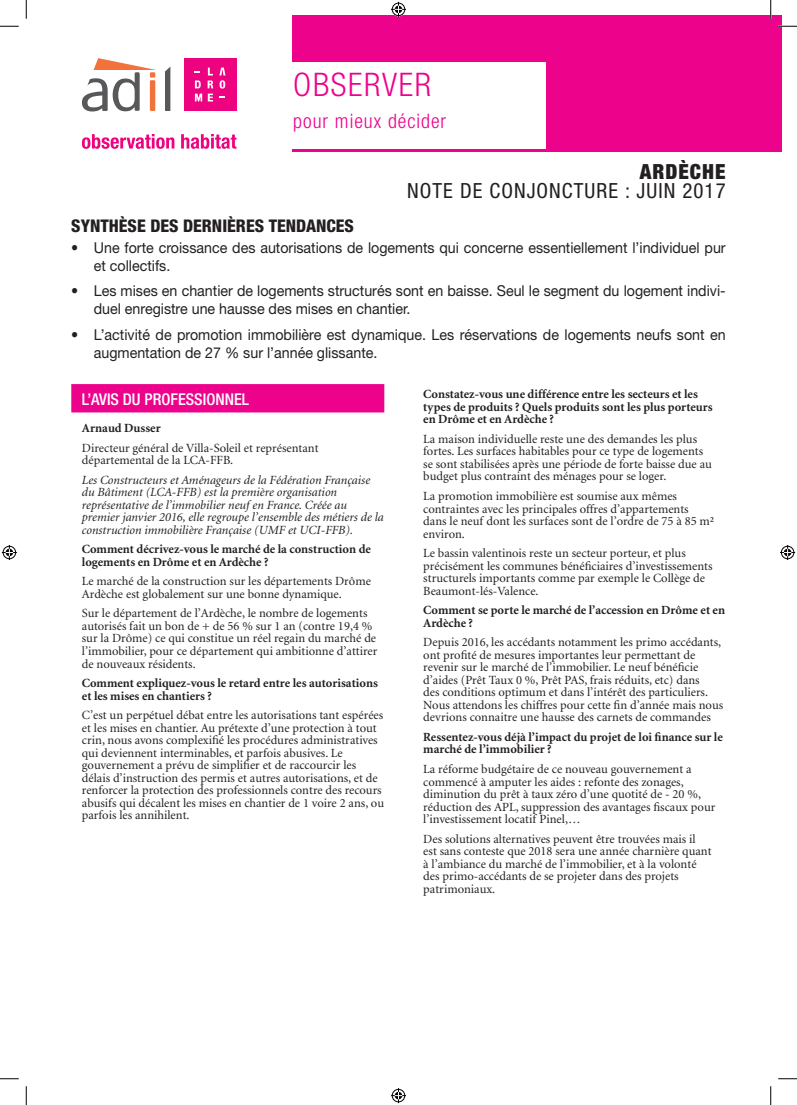
<style>
.page{position:relative;width:797px;height:1105px;background:#fff}
.page>*{position:absolute;margin:0;border:0;box-sizing:border-box;transform-origin:0 0}
.t1{font:300 condensed 32.5px "Helvetica Neue LT";letter-spacing:.05em;color:#ed028c}
.t2{font:condensed 20.88px "Helvetica Neue LT";letter-spacing:.05em;color:#231f20}
.t3{font:900 condensed 20.88px "Helvetica Neue LT";letter-spacing:.05em;color:#231f20}
.t4{font:300 condensed 20px "Helvetica Neue LT";letter-spacing:.05em;color:#ed028c}
.Heading_1{font:800 condensed 17.5px "Helvetica Neue LT";color:#231f20}
.Heading_2{font:500 condensed 16.25px "Helvetica Neue LT";color:#fff}
.t5{font:15px/18px "Helvetica Neue LT";color:#231f20;scale:.95 1}
.t6{font:12.5px/12.5px "Minion LT";color:#231f20}
.Heading_4{font:700 12.5px/12.5px "Minion LT";color:#231f20}
.Italique{font:italic 12.5px/12.5px "Minion LT";color:#231f20}
</style>
<div class="page">
<div style="left:71px;top:384px;width:313px;height:28px;background:#ed028c"></div>
<div style="left:292px;top:16px;width:489px;height:136px;background:#ed028c"></div>
<div style="left:290px;top:62px;width:255px;height:87px;background:#fff"></div>
<svg style="left:82px;top:58px;width:74px;height:53px"></svg>
<svg style="left:165px;top:67px;width:5px;height:44px"></svg>
<div style="left:184px;top:58px;width:52px;height:53px;background:#ed0280"></div>
<svg style="left:208px;top:81px;width:5px;height:7px"></svg>
<svg style="left:208px;top:94px;width:5px;height:7px"></svg>
<svg style="left:208px;top:68px;width:5px;height:7px"></svg>
<svg style="left:219px;top:68px;width:6px;height:21px"></svg>
<svg style="left:195px;top:81px;width:6px;height:7px"></svg>
<svg style="left:195px;top:94px;width:7px;height:7px"></svg>
<svg style="left:82px;top:134px;width:92px;height:15px"></svg>
<svg style="left:181px;top:134px;width:55px;height:15px"></svg>
<svg style="left:0;top:25px;width:19px;height:2px"></svg>
<svg style="left:778px;top:25px;width:19px;height:2px"></svg>
<svg style="left:0;top:1078px;width:19px;height:1px"></svg>
<svg style="left:778px;top:1078px;width:19px;height:1px"></svg>
<svg style="left:25px;top:0;width:2px;height:19px"></svg>
<svg style="left:25px;top:1086px;width:2px;height:19px"></svg>
<svg style="left:770px;top:0;width:1px;height:19px"></svg>
<svg style="left:770px;top:1086px;width:1px;height:19px"></svg>
<svg style="left:391px;top:2px;width:15px;height:15px"></svg>
<svg style="left:391px;top:1088px;width:15px;height:15px"></svg>
<svg style="left:2px;top:545px;width:15px;height:15px"></svg>
<svg style="left:780px;top:545px;width:15px;height:15px"></svg>
<p class="t1" style="left:293px;top:66px;width:139px">OBSERVER</p>
<p class="t4" style="left:293px;top:109px;width:154px">pour mieux décider</p>
<p class="t3" style="left:639px;top:158px;width:87px">ARDÈCHE</p>
<p class="t2" style="left:407px;top:179px;width:320px">NOTE DE CONJONCTURE : JUIN 2017</p>
<p class="Heading_1" style="left:71px;top:215px;width:284px">SYNTHÈSE DES DERNIÈRES TENDANCES</p>
<p class="t5" style="left:94px;top:239px;width:666px;text-indent:-22px">• Une forte croissance des autorisations de logements qui concerne essentiellement l’individuel pur et collectifs.</p>
<p class="t5" style="left:94px;top:282px;width:666px;text-indent:-22px">• Les mises en chantier de logements structurés sont en baisse. Seul le segment du logement indivi&shy;duel enregistre une hausse des mises en chantier.</p>
<p class="t5" style="left:94px;top:325px;width:666px;text-indent:-22px">• L’activité de promotion immobilière est dynamique. Les réservations de logements neufs sont en augmentation de 27 % sur l’année glissante.</p>
<p class="Heading_2" style="left:82px;top:390px;width:169px">L’AVIS DU PROFESSIONNEL</p>
<p class="Heading_4" style="left:82px;top:422px;width:80px">Arnaud Dusser</p>
<p class="t6" style="left:82px;top:442px;width:238px">Directeur général de Villa-Soleil et représentant départemental de la LCA-FFB.</p>
<p class="Italique" style="left:82px;top:474px;width:303px">Les Constructeurs et Aménageurs de la Fédération Française du Bâtiment (LCA-FFB) est la première organisation représentative de l’immobilier neuf en France. Créée au premier janvier 2016, elle regroupe l’ensemble des métiers de la construction immobilière Française (UMF et UCI-FFB).</p>
<p class="Heading_4" style="left:82px;top:543px;width:290px">Comment décrivez-vous le marché de la construction de logements en Drôme et en Ardèche ?</p>
<p class="t6" style="left:82px;top:576px;width:290px">Le marché de la construction sur les départements Drôme<br>Ardèche est globalement sur une bonne dynamique.</p>
<p class="t6" style="left:82px;top:608px;width:297px">Sur le département de l’Ardèche, le nombre de logements autorisés fait un bon de + de 56 % sur 1 an (contre 19,4 % sur la Drôme) ce qui constitue un réel regain du marché de l’immobilier, pour ce département qui ambitionne d’attirer de nouveaux résidents.</p>
<p class="Heading_4" style="left:82px;top:677px;width:297px">Comment expliquez-vous le retard entre les autorisations et les mises en chantiers ?</p>
<p class="t6" style="left:82px;top:709px;width:304px">C’est un perpétuel débat entre les autorisations tant espérées et les mises en chantier. Au prétexte d’une protection à tout crin, nous avons complexifié les procédures administratives qui deviennent interminables, et parfois abusives. Le gouvernement a prévu de simplifier et de raccourcir les délais d’instruction des permis et autres autorisations, et de renforcer la protection des professionnels contre des recours abusifs qui décalent les mises en chantier de 1 voire 2 ans, ou parfois les annihilent.</p>
<p class="Heading_4" style="left:423px;top:388px;width:291px">Constatez-vous une différence entre les secteurs et les types de produits ? Quels produits sont les plus porteurs en Drôme et en Ardèche ?</p>
<p class="t6" style="left:423px;top:433px;width:290px">La maison individuelle reste une des demandes les plus fortes. Les surfaces habitables pour ce type de logements se sont stabilisées après une période de forte baisse due au budget plus contraint des ménages pour se loger.</p>
<p class="t6" style="left:423px;top:490px;width:292px">La promotion immobilière est soumise aux mêmes contraintes avec les principales offres d’appartements dans le neuf dont les surfaces sont de l’ordre de 75 à 85 m² environ.</p>
<p class="t6" style="left:423px;top:547px;width:291px">Le bassin valentinois reste un secteur porteur, et plus précisément les communes bénéficiaires d’investissements structurels importants comme par exemple le Collège de Beaumont-lés-Valence.</p>
<p class="Heading_4" style="left:423px;top:604px;width:303px">Comment se porte le marché de l’accession en Drôme et en<br>Ardèche ?</p>
<p class="t6" style="left:423px;top:636px;width:301px">Depuis 2016, les accédants notamment les primo accédants, ont profité de mesures importantes leur permettant de revenir sur le marché de l’immobilier. Le neuf bénéficie d’aides (Prêt Taux 0 %, Prêt PAS, frais réduits, etc) dans<br>des conditions optimum et dans l’intérêt des particuliers.<br>Nous attendons les chiffres pour cette fin d’année mais nous devrions connaitre une hausse des carnets de commandes</p>
<p class="Heading_4" style="left:423px;top:731px;width:301px">Ressentez-vous déjà l’impact du projet de loi finance sur le marché de l’immobilier ?</p>
<p class="t6" style="left:423px;top:763px;width:293px">La réforme budgétaire de ce nouveau gouvernement a commencé à amputer les aides : refonte des zonages, diminution du prêt à taux zéro d’une quotité de - 20 %, réduction des APL, suppression des avantages fiscaux pour l’investissement locatif Pinel,…</p>
<p class="t6" style="left:423px;top:833px;width:290px">Des solutions alternatives peuvent être trouvées mais il est sans conteste que 2018 sera une année charnière quant à l’ambiance du marché de l’immobilier, et à la volonté des primo-accédants de se projeter dans des projets patrimoniaux.</p>
</div>
